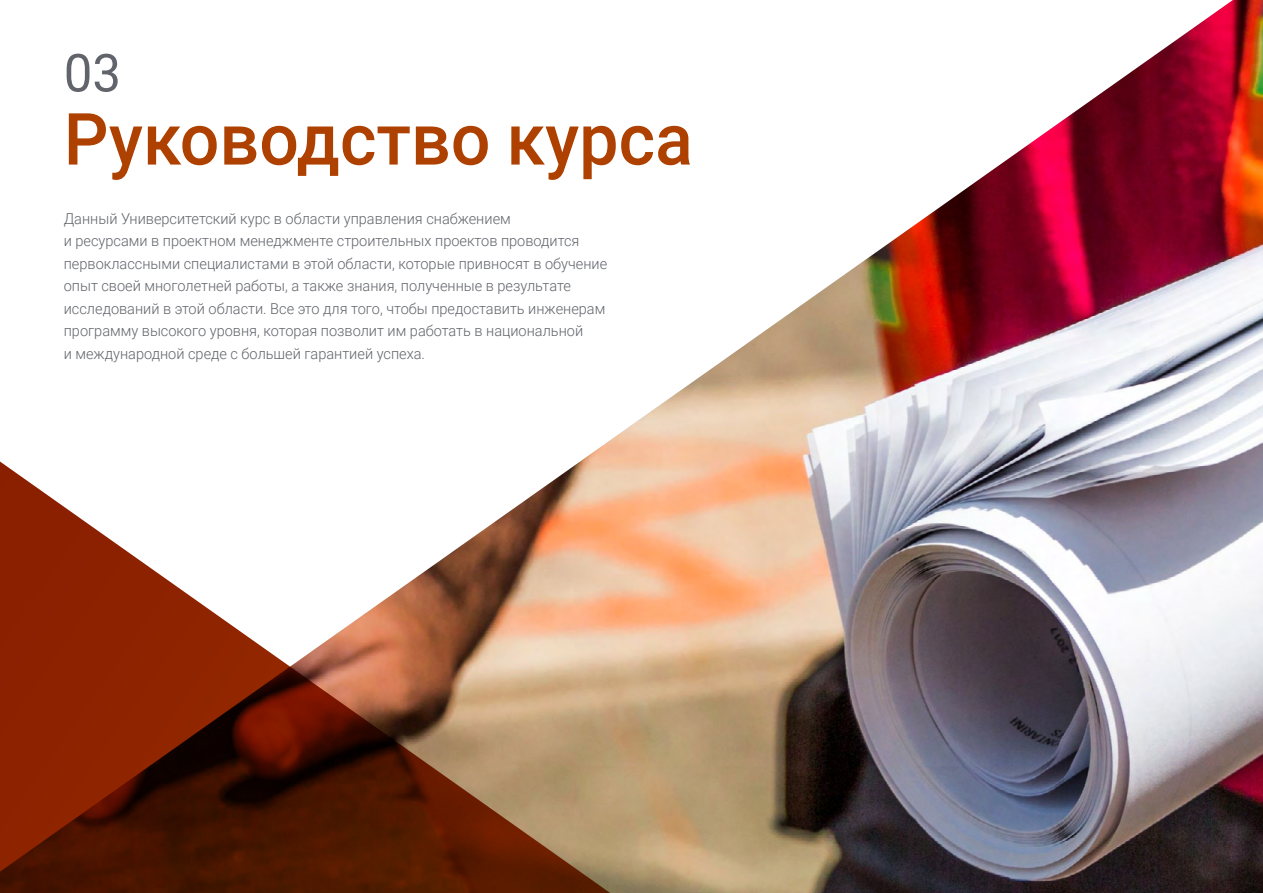
<style>
.page{position:relative;width:1263px;height:893px;background:#fff}
.page>*{position:absolute;margin:0;border:0;box-sizing:border-box;transform-origin:0 0}
.t1{font:500 72px "Roboto";color:#ae4000}
.t2{font:52.5px "Roboto";color:#61646a}
.t3{font:300 15px/22.5px "Roboto";color:#61646a}
</style>
<div class="page">
<img style="left:602px;top:0;width:661px;height:893px">
<svg style="left:0;top:446px;width:640px;height:447px"></svg>
<h2 class="t2" style="left:64px;top:36px;width:59px">03</h2>
<h1 class="t1" style="left:64px;top:89px;width:630px">Руководство курса</h1>
<p class="t3" style="left:64px;top:207px;width:545px">Данный Университетский курс в области управления снабжением<br>и ресурсами в проектном менеджменте строительных проектов проводится первоклассными специалистами в этой области, которые привносят в обучение опыт своей многолетней работы, а также знания, полученные в результате исследований в этой области. Все это для того, чтобы предоставить инженерам программу высокого уровня, которая позволит им работать в национальной<br>и международной среде с большей гарантией успеха.</p>
</div>
